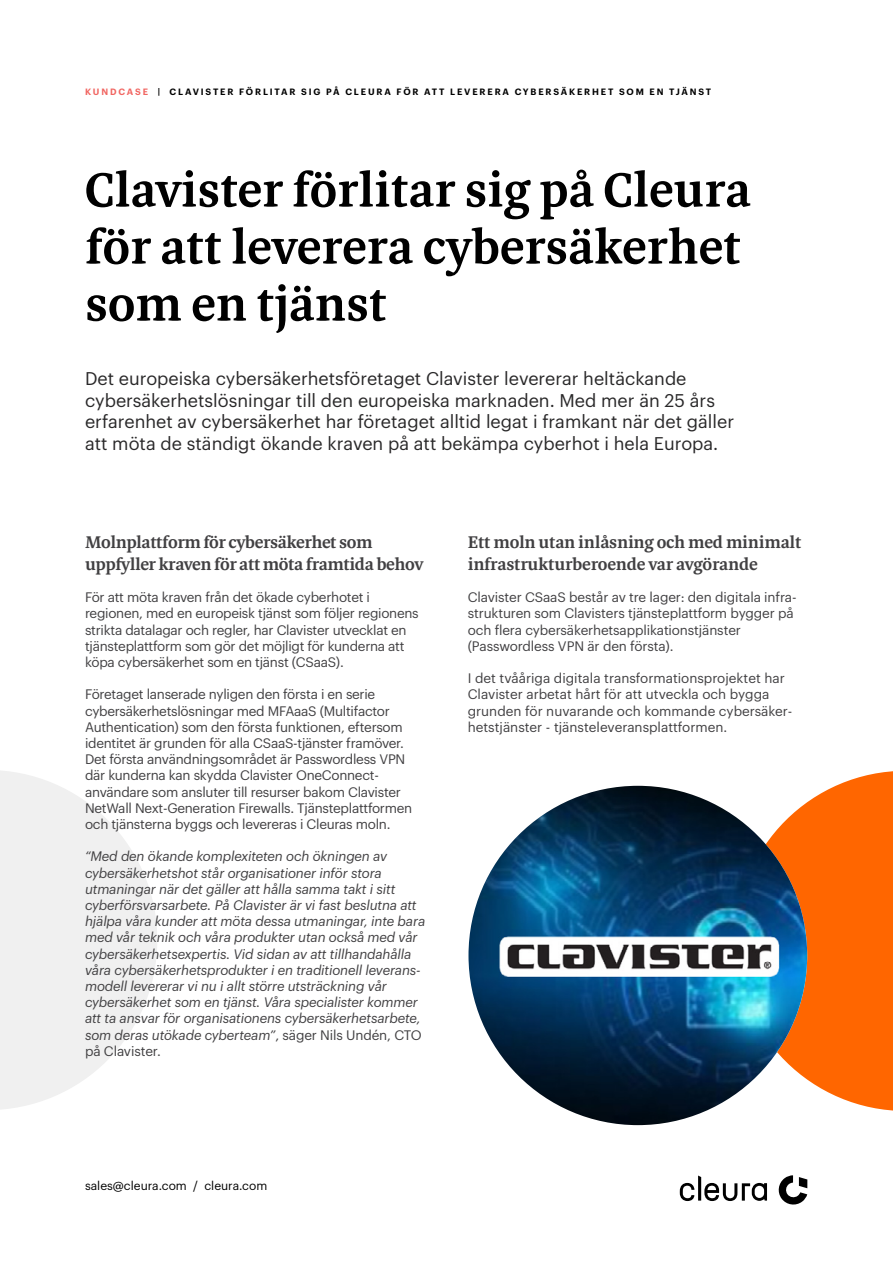
<style>
.page{position:relative;width:893px;height:1263px;background:#fff}
.page>*{position:absolute;margin:0;border:0;box-sizing:border-box;transform-origin:0 0}
.t1{font:700 51px/57px "Aleksei";color:#000}
.t2{font:18px/21.6px "Graphik";color:#292829}
.t3{font:700 18px/21.6px "Aleksei";letter-spacing:-.02em;color:#414042}
.t4{font:13.5px/16.2px "Graphik";letter-spacing:-.02em;color:#414042}
.t5{font:italic 13.5px/16.2px "Graphik";letter-spacing:-.01em;color:#414042}
.t6{font:13.5px/16.2px "Graphik";color:#414042}
.t7{font:12px "Graphik";color:#000}
.t8{font:600 9px "Graphik";letter-spacing:.205em;color:#000}
.s1{color:#f16662}
.s2{font-style:normal}
</style>
<div class="page">
<svg style="left:0;top:771px;width:157px;height:338px;fill:#f0f0f0"></svg>
<svg style="left:736px;top:771px;width:157px;height:340px;fill:#f60"></svg>
<svg style="left:680px;top:1175px;width:87px;height:26px"></svg>
<svg style="left:778px;top:1175px;width:29px;height:29px"></svg>
<img style="left:468px;top:786px;width:339px;height:339px;border-radius:169px">
<p class="t8" style="left:85px;top:85px;width:628px"><span class="s1">KUNDCASE</span> | CLAVISTER FÖRLITAR SIG PÅ CLEURA FÖR ATT LEVERERA CYBERSÄKERHET SOM EN TJÄNST</p>
<h1 class="t1" style="left:85px;top:160px;width:667px">Clavister förlitar sig på Cleura för att leverera cybersäkerhet som en tjänst</h1>
<p class="t2" style="left:85px;top:366px;width:651px">Det europeiska cybersäkerhetsföretaget Clavister levererar heltäckande cybersäkerhetslösningar till den europeiska marknaden. Med mer än 25 års erfarenhet av cybersäkerhet har företaget alltid legat i framkant när det gäller att möta de ständigt ökande kraven på att bekämpa cyberhot i hela Europa.</p>
<h2 class="t3" style="left:85px;top:531px;width:340px">Molnplattform för cybersäkerhet som uppfyller kraven för att möta framtida behov</h2>
<p class="t4" style="left:85px;top:588px;width:335px">För att möta kraven från det ökade cyberhotet i regionen, med en europeisk tjänst som följer regionens strikta datalagar och regler, har Clavister utvecklat en tjänsteplattform som gör det möjligt för kunderna att köpa cybersäkerhet som en tjänst (CSaaS).</p>
<p class="t4" style="left:85px;top:685px;width:329px">Företaget lanserade nyligen den första i en serie cybersäkerhetslösningar med MFAaaS (Multifactor Authentication) som den första funktionen, eftersom identitet är grunden för alla CSaaS-tjänster framöver.<br>Det första användningsområdet är Passwordless VPN där kunderna kan skydda Clavister OneConnect&shy;användare som ansluter till resurser bakom Clavister NetWall Next-Generation Firewalls. Tjänsteplattformen och tjänsterna byggs och levereras i Cleuras moln.</p>
<p class="t5" style="left:85px;top:847px;width:342px">“Med den ökande komplexiteten och ökningen av cybersäkerhetshot står organisationer inför stora utmaningar när det gäller att hålla samma takt i sitt cyberförsvarsarbete. På Clavister är vi fast beslutna att hjälpa våra kunder att möta dessa utmaningar, inte bara med vår teknik och våra produkter utan också med vår cybersäkerhetsexpertis. Vid sidan av att tillhandahålla våra cybersäkerhetsprodukter i en traditionell leverans&shy;modell levererar vi nu i allt större utsträckning vår cybersäkerhet som en tjänst. Våra specialister kommer att ta ansvar för organisationens cybersäkerhetsarbete, som deras utökade cyberteam”<span class="s2">, säger Nils Undén, CTO på Clavister.</span></p>
<h2 class="t3" style="left:468px;top:531px;width:335px">Ett moln utan inlåsning och med minimalt infrastrukturberoende var avgörande</h2>
<p class="t4" style="left:468px;top:588px;width:330px">Clavister CSaaS består av tre lager: den digitala infra&shy;strukturen som Clavisters tjänsteplattform bygger på och flera cybersäkerhetsapplikationstjänster (Passwordless VPN är den första).</p>
<p class="t6" style="left:468px;top:669px;width:326px">I det tvååriga digitala transformationsprojektet har Clavister arbetat hårt för att utveckla och bygga grunden för nuvarande och kommande cybersäker&shy;hetstjänster - tjänsteleveransplattformen.</p>
<p class="t7" style="left:85px;top:1176px;width:184px">sales@cleura.com / cleura.com</p>
</div>
